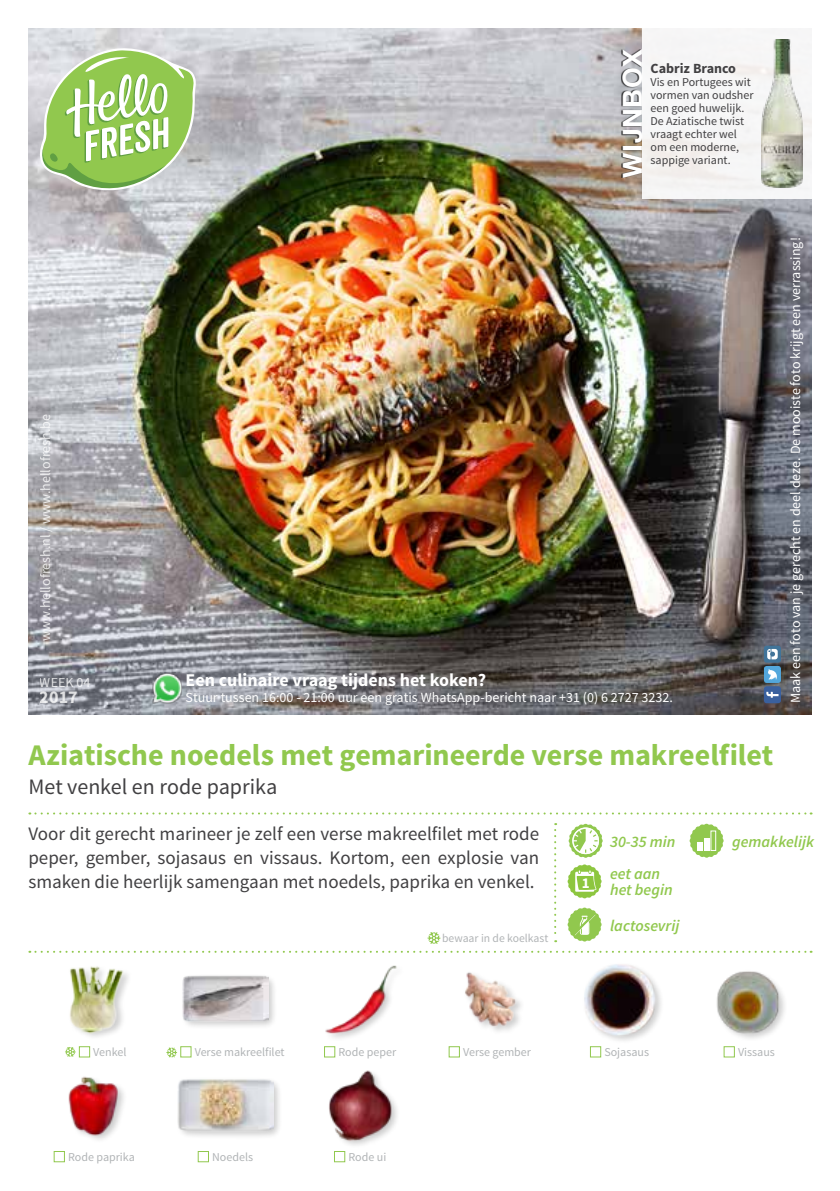
<style>
.page{position:relative;width:840px;height:1191px;background:#fff}
.page>*{position:absolute;margin:0;border:0;box-sizing:border-box;transform-origin:0 0}
.t1{font:700 30px "Source Sans Pro";color:#91c84e}
.t2{font:700 26.8px "Helvetica Neue";letter-spacing:.02em;color:#fff}
.t3{font:22px "Source Sans Pro";color:#414042}
.t4{font:19px/24px "Source Sans Pro";color:#414042;text-align:justify}
.t5{font:700 18px "Source Sans Pro";color:#fff}
.t6{font:italic 600 16px/16px "Source Sans Pro";color:#91c84e}
.t7{font:700 15px "Source Sans Pro";color:#fff}
.t8{font:14px "Source Sans Pro";color:#fff}
.t9{font:700 14px "Source Sans Pro";color:#414042}
.t10{font:12px/13px "Source Sans Pro";color:#414042}
.t11{font:12px "Source Sans Pro";color:#b1b4b6}
.t12{font:11.6px "Source Sans Pro";color:#b1b4b6}
</style>
<div class="page">
<img style="left:28px;top:28px;width:783px;height:686px">
<svg style="left:568px;top:823px;width:34px;height:35px"></svg>
<svg style="left:29px;top:812px;width:782px;height:2px"></svg>
<svg style="left:554px;top:823px;width:2px;height:119px"></svg>
<svg style="left:29px;top:950px;width:782px;height:2px"></svg>
<svg style="left:40px;top:48px;width:156px;height:142px"></svg>
<svg style="left:427px;top:932px;width:13px;height:12px"></svg>
<div style="left:641px;top:28px;width:170px;height:170px;background:#f6f6f6"></div>
<div style="left:620px;top:49px;width:21px;height:129px;background:#000;opacity:.75"></div>
<svg style="left:65px;top:1047px;width:11px;height:9px"></svg>
<div style="left:79px;top:1046px;width:11px;height:11px;border:1px solid #91c84e"></div>
<img style="left:70px;top:966px;width:58px;height:71px">
<div style="left:54px;top:1151px;width:11px;height:11px;border:1px solid #91c84e"></div>
<img style="left:68px;top:1076px;width:56px;height:64px">
<div style="left:324px;top:1046px;width:11px;height:11px;border:1px solid #91c84e"></div>
<img style="left:325px;top:965px;width:72px;height:74px">
<div style="left:198px;top:1151px;width:11px;height:11px;border:1px solid #91c84e"></div>
<div style="left:176px;top:1076px;width:106px;height:63px;background:#000;opacity:.2"></div>
<img style="left:177px;top:1056px;width:96px;height:96px">
<div style="left:334px;top:1151px;width:11px;height:11px;border:1px solid #91c84e"></div>
<img style="left:324px;top:1056px;width:73px;height:96px">
<img style="left:442px;top:951px;width:95px;height:96px">
<div style="left:589px;top:1046px;width:11px;height:11px;border:1px solid #91c84e"></div>
<img style="left:571px;top:951px;width:96px;height:96px">
<div style="left:723px;top:1046px;width:11px;height:11px;border:1px solid #91c84e"></div>
<img style="left:716px;top:971px;width:69px;height:68px">
<svg style="left:166px;top:1047px;width:11px;height:10px"></svg>
<div style="left:180px;top:1046px;width:11px;height:11px;border:1px solid #91c84e"></div>
<div style="left:181px;top:973px;width:96px;height:57px;background:#000;opacity:.2"></div>
<img style="left:182px;top:973px;width:86px;height:57px">
<svg style="left:689px;top:823px;width:34px;height:35px"></svg>
<div style="left:703px;top:838px;width:5px;height:12px;background:#fff"></div>
<svg style="left:567px;top:907px;width:34px;height:34px"></svg>
<img style="left:761px;top:40px;width:40px;height:147px">
<svg style="left:567px;top:864px;width:34px;height:34px"></svg>
<div style="left:763px;top:686px;width:17px;height:17px;background:#3a609e;border-radius:3px"></div>
<svg style="left:766px;top:692px;width:12px;height:5px"></svg>
<svg style="left:763px;top:645px;width:17px;height:17px"></svg>
<svg style="left:766px;top:649px;width:11px;height:10px"></svg>
<div style="left:763px;top:666px;width:17px;height:17px;background:#53a7dc;border-radius:3px"></div>
<svg style="left:768px;top:669px;width:8px;height:11px"></svg>
<img style="left:151px;top:672px;width:30px;height:31px">
<h2 class="t2" style="left:611px;top:178px;width:130px;rotate:-90deg">WIJNBOX</h2>
<p class="t9" style="left:650px;top:60px;width:87px">Cabriz Branco</p>
<p class="t10" style="left:650px;top:76px;width:104px">Vis en Portugees wit vormen van oudsher een goed huwelijk.<br>De Aziatische twist vraagt echter wel om een moderne, sappige variant.</p>
<p class="t8" style="left:37px;top:641px;width:228px;rotate:-90deg">www.hellofresh.nl / www.hellofresh.be</p>
<p class="t8" style="left:40px;top:674px;width:52px">WEEK 04</p>
<p class="t5" style="left:40px;top:685px;width:40px">2017</p>
<p class="t5" style="left:185px;top:668px;width:302px">Een culinaire vraag tijdens het koken?</p>
<p class="t8" style="left:185px;top:689px;width:488px">Stuur tussen 16:00 - 21:00 uur een gratis WhatsApp-bericht naar +31 (0) 6 2727 3232.</p>
<h1 class="t1" style="left:28px;top:736px;width:746px">Aziatische noedels met gemarineerde verse makreelfilet</h1>
<h3 class="t3" style="left:28px;top:773px;width:250px">Met venkel en rode paprika</h3>
<p class="t8" style="left:786px;top:703px;width:467px;rotate:-90deg">Maak een foto van je gerecht en deel deze. De mooiste foto krijgt een verrassing!</p>
<h3 class="t4" style="left:28px;top:822px;width:512px">Voor dit gerecht marineer je zelf een verse makreelfilet met rode peper, gember, sojasaus en vissaus. Kortom, een explosie van smaken die heerlijk samengaan met noedels, paprika en venkel.</h3>
<p class="t12" style="left:442px;top:931px;width:108px">bewaar in de koelkast</p>
<p class="t7" style="left:581px;top:873px;width:9px">1</p>
<p class="t6" style="left:609px;top:833px;width:67px">30-35 min</p>
<p class="t6" style="left:731px;top:833px;width:83px">gemakkelijk</p>
<p class="t6" style="left:609px;top:866px;width:64px">eet aan het begin</p>
<p class="t6" style="left:609px;top:917px;width:71px">lactosevrij</p>
<p class="t11" style="left:93px;top:1045px;width:35px">Venkel</p>
<p class="t11" style="left:68px;top:1149px;width:68px">Rode paprika</p>
<p class="t11" style="left:194px;top:1045px;width:91px">Verse makreelfilet</p>
<p class="t11" style="left:463px;top:1045px;width:69px">Verse gember</p>
<p class="t11" style="left:604px;top:1045px;width:46px">Sojasaus</p>
<p class="t11" style="left:737px;top:1045px;width:38px">Vissaus</p>
<p class="t11" style="left:338px;top:1045px;width:59px">Rode peper</p>
<p class="t11" style="left:212px;top:1149px;width:42px">Noedels</p>
<p class="t11" style="left:348px;top:1149px;width:39px">Rode ui</p>
</div>
